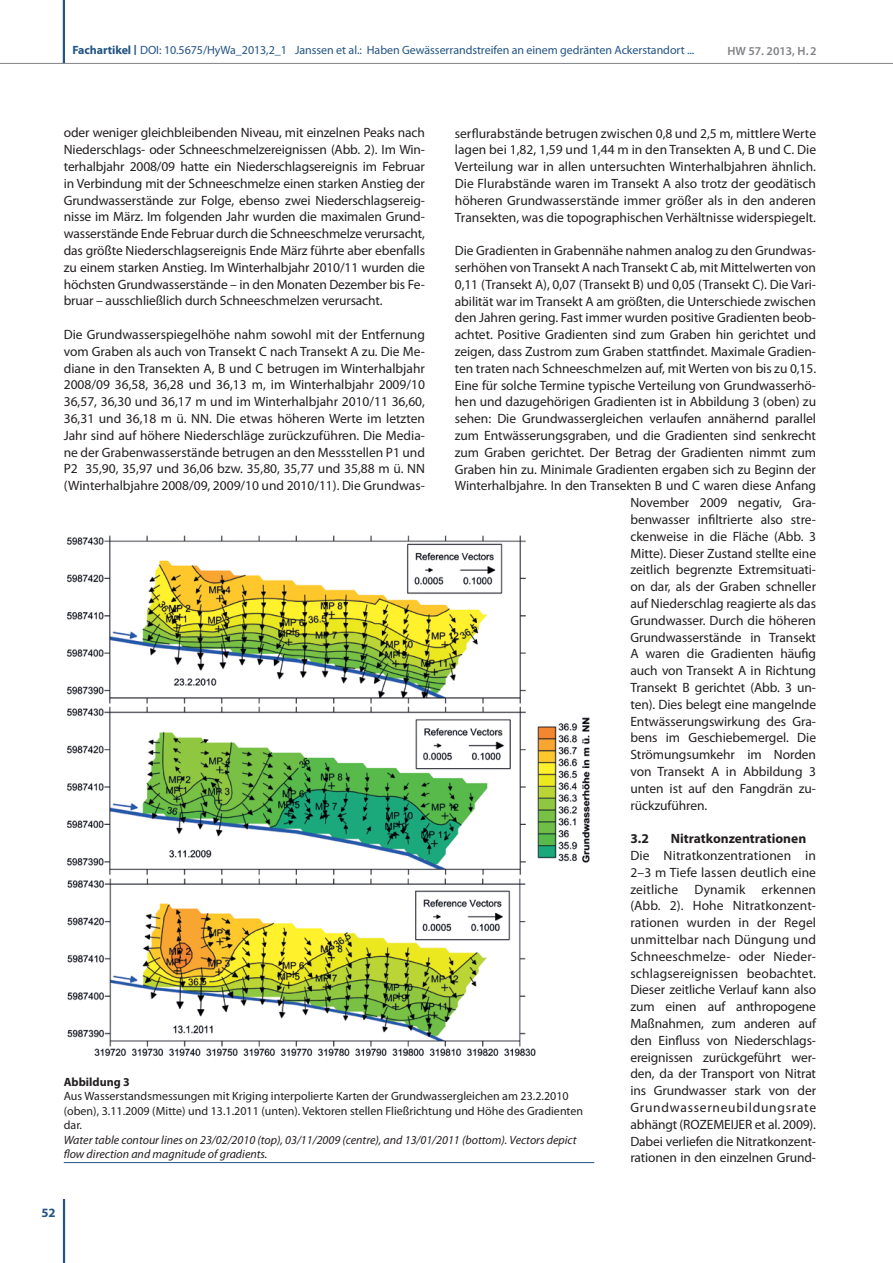
<style>
.page{position:relative;width:893px;height:1263px;background:#fff}
.page>*{position:absolute;margin:0;border:0;box-sizing:border-box;transform-origin:0 0}
.t1{font:13.5px/16.8px "Myriad Pro";letter-spacing:-.005em;color:#231f20;text-align:justify}
.t2{font:700 13.5px "Myriad Pro";color:#231f20}
.t3{font:700 12.75px "Myriad Pro";color:#235484}
.t4{font:12px/14.4px "Myriad Pro";color:#231f20}
.t5{font:italic 12px/14.4px "Myriad Pro";color:#231f20}
.t6{font:12px "Myriad Pro";letter-spacing:-.005em;color:#235484}
.t7{font:600 12px "Myriad Pro";color:#808285}
.t8{font:700 12px "Myriad Pro";color:#231f20}
.s1{font-weight:700}
.s2{font-size:15px}
</style>
<div class="page">
<hr style="left:63px;top:1199px;width:2px;height:64px;background:#235484">
<hr style="left:63px;top:0;width:2px;height:64px;background:#235484">
<hr style="left:0;top:63px;width:893px;height:1px;background:#808285">
<hr style="left:64px;top:1162px;width:530px;height:1px;background:#235484">
<img style="left:66px;top:535px;width:524px;height:522px">
<p class="t6" style="left:72px;top:42px;width:623px"><span class="s1">Fachartikel</span> <span class="s2">I</span> DOI: 10.5675/HyWa_2013,2_1 Janssen et al.: Haben Gewässerrandstreifen an einem gedränten Ackerstandort ...</p>
<p class="t7" style="left:727px;top:43px;width:91px">HW 57. 2013, H.2</p>
<p class="t1" style="left:64px;top:124px;width:363px">oder weniger gleichbleibenden Niveau, mit einzelnen Peaks nach Niederschlags- oder Schneeschmelzereignissen (Abb. 2). Im Win&shy;terhalbjahr 2008/09 hatte ein Niederschlagsereignis im Februar in Verbindung mit der Schneeschmelze einen starken Anstieg der Grundwasserstände zur Folge, ebenso zwei Niederschlagsereig&shy;nisse im März. Im folgenden Jahr wurden die maximalen Grund&shy;wasserstände Ende Februar durch die Schneeschmelze verursacht, das größte Niederschlagsereignis Ende März führte aber ebenfalls zu einem starken Anstieg. Im Winterhalbjahr 2010/11 wurden die höchsten Grundwasserstände – in den Monaten Dezember bis Fe&shy;bruar – ausschließlich durch Schneeschmelzen verursacht.</p>
<p class="t1" style="left:64px;top:326px;width:363px">Die Grundwasserspiegelhöhe nahm sowohl mit der Entfernung vom Graben als auch von Transekt C nach Transekt A zu. Die Me&shy;diane in den Transekten A, B und C betrugen im Winterhalbjahr 2008/09 36,58, 36,28 und 36,13 m, im Winterhalbjahr 2009/10<br>36,57, 36,30 und 36,17 m und im Winterhalbjahr 2010/11 36,60, 36,31 und 36,18 m ü. NN. Die etwas höheren Werte im letzten Jahr sind auf höhere Niederschläge zurückzuführen. Die Media&shy;ne der Grabenwasserstände betrugen an den Messstellen P1 und P2 35,90, 35,97 und 36,06 bzw. 35,80, 35,77 und 35,88 m ü. NN (Winterhalbjahre 2008/09, 2009/10 und 2010/11). Die Grundwas-</p>
<p class="t1" style="left:455px;top:125px;width:363px">serflurabstände betrugen zwischen 0,8 und 2,5 m, mittlere Werte lagen bei 1,82, 1,59 und 1,44 m in den Transekten A, B und C. Die Verteilung war in allen untersuchten Winterhalbjahren ähnlich.<br>Die Flurabstände waren im Transekt A also trotz der geodätisch höheren Grundwasserstände immer größer als in den anderen Transekten, was die topographischen Verhältnisse widerspiegelt.</p>
<p class="t1" style="left:455px;top:242px;width:363px">Die Gradienten in Grabennähe nahmen analog zu den Grundwas-</p>
<p class="t1" style="left:455px;top:259px;width:363px">serhöhen von Transekt A nach Transekt C ab, mit Mittelwerten von</p>
<p class="t1" style="left:455px;top:276px;width:363px">0,11 (Transekt A), 0,07 (Transekt B) und 0,05 (Transekt C). Die Vari-</p>
<p class="t1" style="left:455px;top:292px;width:363px">abilität war im Transekt A am größten, die Unterschiede zwischen</p>
<p class="t1" style="left:455px;top:309px;width:363px">den Jahren gering. Fast immer wurden positive Gradienten beob-</p>
<p class="t1" style="left:455px;top:326px;width:363px">achtet. Positive Gradienten sind zum Graben hin gerichtet und</p>
<p class="t1" style="left:455px;top:343px;width:363px">zeigen, dass Zustrom zum Graben stattfindet. Maximale Gradien-</p>
<p class="t1" style="left:455px;top:360px;width:363px">ten traten nach Schneeschmelzen auf, mit Werten von bis zu 0,15.</p>
<p class="t1" style="left:455px;top:376px;width:363px">Eine für solche Termine typische Verteilung von Grundwasserhö-</p>
<p class="t1" style="left:455px;top:393px;width:363px">hen und dazugehörigen Gradienten ist in Abbildung 3 (oben) zu</p>
<p class="t1" style="left:455px;top:410px;width:363px">sehen: Die Grundwassergleichen verlaufen annähernd parallel</p>
<p class="t1" style="left:455px;top:427px;width:363px">zum Entwässerungsgraben, und die Gradienten sind senkrecht</p>
<p class="t1" style="left:455px;top:444px;width:363px">zum Graben gerichtet. Der Betrag der Gradienten nimmt zum</p>
<p class="t1" style="left:455px;top:460px;width:363px">Graben hin zu. Minimale Gradienten ergaben sich zu Beginn der</p>
<p class="t1" style="left:455px;top:477px;width:363px">Winterhalbjahre. In den Transekten B und C waren diese Anfang</p>
<p class="t1" style="left:630px;top:494px;width:187px">November 2009 negativ, Gra-</p>
<p class="t1" style="left:630px;top:511px;width:187px">benwasser infiltrierte also stre-</p>
<p class="t1" style="left:630px;top:528px;width:187px">ckenweise in die Fläche (Abb. 3</p>
<p class="t1" style="left:630px;top:544px;width:187px">Mitte). Dieser Zustand stellte eine</p>
<p class="t1" style="left:630px;top:561px;width:187px">zeitlich begrenzte Extremsituati-</p>
<p class="t1" style="left:630px;top:578px;width:187px">on dar, als der Graben schneller</p>
<p class="t1" style="left:630px;top:595px;width:187px">auf Niederschlag reagierte als das</p>
<p class="t1" style="left:630px;top:612px;width:187px">Grundwasser. Durch die höheren</p>
<p class="t1" style="left:630px;top:628px;width:187px">Grundwasserstände in Transekt</p>
<p class="t1" style="left:630px;top:645px;width:187px">A waren die Gradienten häufig</p>
<p class="t1" style="left:630px;top:662px;width:187px">auch von Transekt A in Richtung</p>
<p class="t1" style="left:630px;top:679px;width:187px">Transekt B gerichtet (Abb. 3 un-</p>
<p class="t1" style="left:630px;top:696px;width:187px">ten). Dies belegt eine mangelnde</p>
<p class="t1" style="left:630px;top:712px;width:187px">Entwässerungswirkung des Gra-</p>
<p class="t1" style="left:630px;top:729px;width:187px">bens im Geschiebemergel. Die</p>
<p class="t1" style="left:630px;top:746px;width:187px">Strömungsumkehr im Norden</p>
<p class="t1" style="left:630px;top:763px;width:187px">von Transekt A in Abbildung 3</p>
<p class="t1" style="left:630px;top:780px;width:187px">unten ist auf den Fangdrän zu-</p>
<p class="t1" style="left:630px;top:796px;width:78px">rückzuführen.</p>
<p class="t2" style="left:630px;top:830px;width:20px">3.2</p>
<p class="t2" style="left:671px;top:830px;width:137px">Nitratkonzentrationen</p>
<p class="t1" style="left:630px;top:847px;width:187px">Die Nitratkonzentrationen in 2–3 m Tiefe lassen deutlich eine zeitliche Dynamik erkennen (Abb. 2). Hohe Nitratkonzent&shy;rationen wurden in der Regel unmittelbar nach Düngung und Schneeschmelze- oder Nieder&shy;schlagsereignissen beobachtet.<br>Dieser zeitliche Verlauf kann also zum einen auf anthropogene Maßnahmen, zum anderen auf den Einfluss von Niederschlags&shy;ereignissen zurückgeführt wer&shy;den, da der Transport von Nitrat ins Grundwasser stark von der Grundwasserneubildungsrate abhängt (ROZEMEIJER et al. 2009).<br>Dabei verliefen die Nitratkonzent&shy;rationen in den einzelnen Grund-</p>
<p class="t8" style="left:64px;top:1074px;width:68px">Abbildung 3</p>
<p class="t4" style="left:64px;top:1089px;width:521px">Aus Wasserstandsmessungen mit Kriging interpolierte Karten der Grundwassergleichen am 23.2.2010 (oben), 3.11.2009 (Mitte) und 13.1.2011 (unten). Vektoren stellen Fließrichtung und Höhe des Gradienten dar.</p>
<p class="t5" style="left:64px;top:1132px;width:514px">Water table contour lines on 23/02/2010 (top), 03/11/2009 (centre), and 13/01/2011 (bottom). Vectors depict flow direction and magnitude of gradients.</p>
<p class="t3" style="left:41px;top:1204px;width:16px">52</p>
</div>
